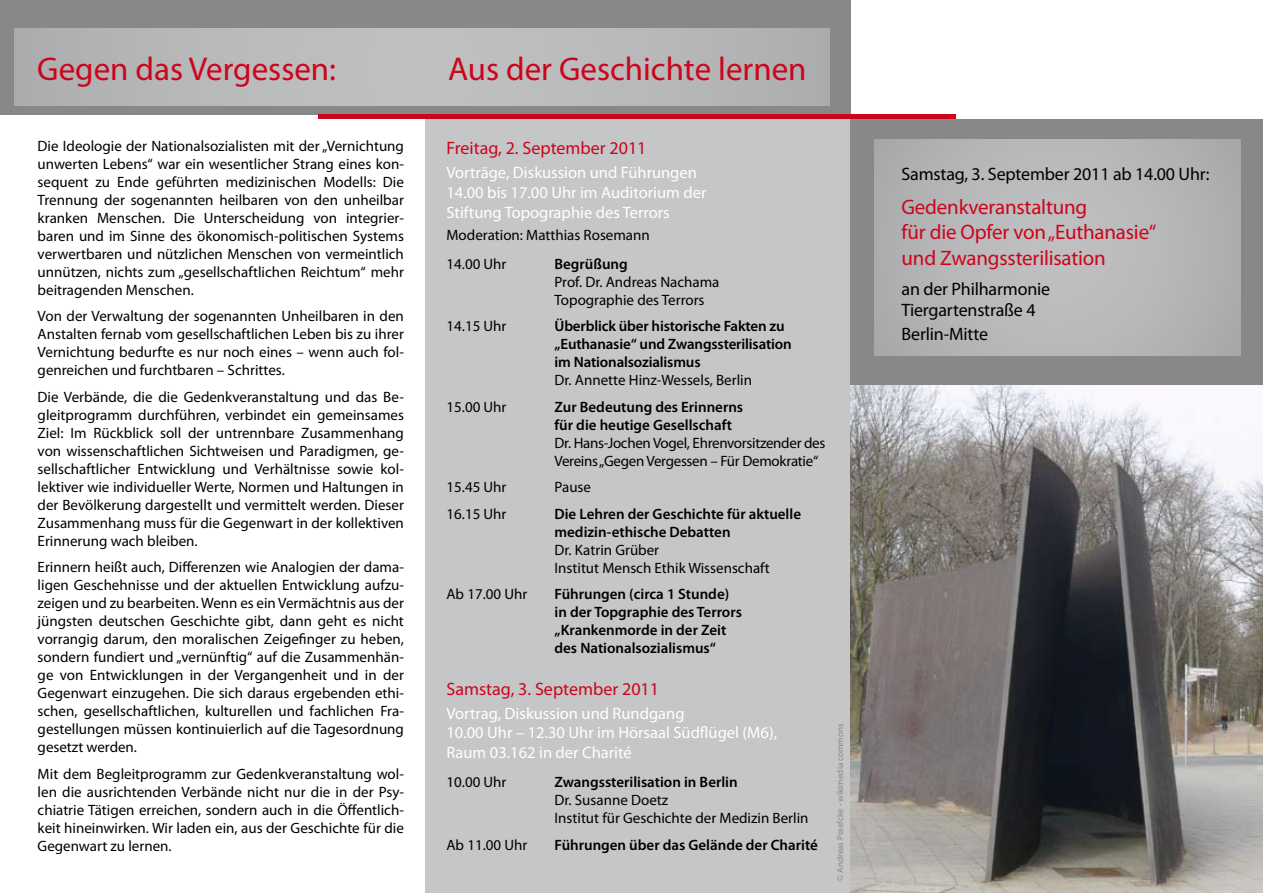
<style>
.page{position:relative;width:1263px;height:893px;background:#fff}
.page>*{position:absolute;margin:0;border:0;box-sizing:border-box;transform-origin:0 0}
.t1{font:33px "Myriad Pro";color:#cc051c}
.t2{font:21px/25.2px "Myriad Pro";letter-spacing:-.01em;color:#cc051c}
.t3{font:18px/21.6px "Myriad Pro";letter-spacing:-.01em;color:#000}
.t4{font:18px "Myriad Pro";color:#cc051c}
.t5{font:16.5px/19.8px "Myriad Pro";color:#fff}
.t6{font:15px/18px "Myriad Pro";color:#000;text-align:justify}
.t7{font:600 15px/18px "Myriad Pro";color:#000}
.t8{font:15px/18px "Myriad Pro";letter-spacing:-.02em;color:#000}
.t9{font:9px "Myriad Pro";color:#87888a}
</style>
<div class="page">
<div style="left:0;top:0;width:850px;height:115px;background:#87888a"></div>
<div style="left:425px;top:117px;width:425px;height:776px;background:#c5c6c8"></div>
<div style="left:14px;top:28px;width:815px;height:78px;background:#b9b9bb"></div>
<div style="left:850px;top:119px;width:413px;height:344px;background:#87888a"></div>
<div style="left:874px;top:139px;width:366px;height:217px;background:#b7b7b8"></div>
<img style="left:850px;top:386px;width:413px;height:507px">
<hr style="left:318px;top:115px;width:638px;height:4px;background:#cc051c">
<h1 class="t1" style="left:37px;top:49px;width:300px">Gegen das Vergessen:</h1>
<h1 class="t1" style="left:448px;top:49px;width:360px">Aus der Geschichte lernen</h1>
<p class="t6" style="left:38px;top:136px;width:368px">Die Ideologie der Nationalsozialisten mit der „Vernichtung unwerten Lebens“ war ein wesentlicher Strang eines kon&shy;sequent zu Ende geführten medizinischen Modells: Die Trennung der sogenannten heilbaren von den unheilbar kranken Menschen. Die Unterscheidung von integrier&shy;baren und im Sinne des ökonomisch-politischen Systems verwertbaren und nützlichen Menschen von vermeintlich unnützen, nichts zum „gesellschaftlichen Reichtum“ mehr beitragenden Menschen.</p>
<p class="t6" style="left:38px;top:307px;width:368px">Von der Verwaltung der sogenannten Unheilbaren in den Anstalten fernab vom gesellschaftlichen Leben bis zu ihrer Vernichtung bedurfte es nur noch eines – wenn auch fol&shy;genreichen und furchtbaren – Schrittes.</p>
<p class="t6" style="left:38px;top:387px;width:368px">Die Verbände, die die Gedenkveranstaltung und das Be&shy;gleitprogramm durchführen, verbindet ein gemeinsames Ziel: Im Rückblick soll der untrennbare Zusammenhang von wissenschaftlichen Sichtweisen und Paradigmen, ge&shy;sellschaftlicher Entwicklung und Verhältnisse sowie kol&shy;lektiver wie individueller Werte, Normen und Haltungen in der Bevölkerung dargestellt und vermittelt werden. Dieser Zusammenhang muss für die Gegenwart in der kollektiven Erinnerung wach bleiben.</p>
<p class="t6" style="left:38px;top:558px;width:368px">Erinnern heißt auch, Differenzen wie Analogien der dama&shy;ligen Geschehnisse und der aktuellen Entwicklung aufzu&shy;zeigen und zu bearbeiten. Wenn es ein Vermächtnis aus der jüngsten deutschen Geschichte gibt, dann geht es nicht vorrangig darum, den moralischen Zeigefinger zu heben, sondern fundiert und „vernünftig“ auf die Zusammenhän&shy;ge von Entwicklungen in der Vergangenheit und in der Gegenwart einzugehen. Die sich daraus ergebenden ethi&shy;schen, gesellschaftlichen, kulturellen und fachlichen Fra&shy;gestellungen müssen kontinuierlich auf die Tagesordnung gesetzt werden.</p>
<p class="t6" style="left:38px;top:764px;width:368px">Mit dem Begleitprogramm zur Gedenkveranstaltung wol&shy;len die ausrichtenden Verbände nicht nur die in der Psy&shy;chiatrie Tätigen erreichen, sondern auch in die Öffentlich&shy;keit hineinwirken. Wir laden ein, aus der Geschichte für die Gegenwart zu lernen.</p>
<p class="t4" style="left:446px;top:137px;width:201px">Freitag, 2. September 2011</p>
<p class="t5" style="left:446px;top:162px;width:261px">Vorträge, Diskussion und Führungen<br>14.00 bis 17.00 Uhr im Auditorium der<br>Stiftung Topographie des Terrors</p>
<p class="t6" style="left:446px;top:220px;width:205px;line-height:28.8px">Moderation: Matthias Rosemann<br>14.00 Uhr</p>
<p class="t7" style="left:554px;top:254px;width:75px">Begrüßung</p>
<p class="t6" style="left:554px;top:272px;width:166px">Prof. Dr. Andreas Nachama<br>Topographie des Terrors</p>
<p class="t6" style="left:446px;top:317px;width:61px">14.15 Uhr</p>
<p class="t7" style="left:554px;top:317px;width:239px">Überblick über historische Fakten zu „Euthanasie“ und Zwangssterilisation im Nationalsozialismus</p>
<p class="t6" style="left:554px;top:371px;width:199px">Dr. Annette Hinz-Wessels, Berlin</p>
<p class="t6" style="left:446px;top:397px;width:61px">15.00 Uhr</p>
<p class="t7" style="left:554px;top:397px;width:190px">Zur Bedeutung des Erinnerns für die heutige Gesellschaft</p>
<p class="t8" style="left:554px;top:433px;width:272px">Dr. Hans-Jochen Vogel, Ehrenvorsitzender des<br>Vereins „Gegen Vergessen – Für Demokratie“</p>
<p class="t6" style="left:446px;top:478px;width:61px">15.45 Uhr</p>
<p class="t6" style="left:554px;top:478px;width:38px">Pause</p>
<p class="t6" style="left:446px;top:504px;width:61px">16.15 Uhr</p>
<p class="t7" style="left:554px;top:504px;width:248px">Die Lehren der Geschichte für aktuelle medizin-ethische Debatten</p>
<p class="t6" style="left:554px;top:540px;width:217px">Dr. Katrin Grüber<br>Institut Mensch Ethik Wissenschaft</p>
<p class="t6" style="left:446px;top:585px;width:82px">Ab 17.00 Uhr</p>
<p class="t7" style="left:554px;top:585px;width:189px">Führungen (circa 1 Stunde) in der Topgraphie des Terrors „Krankenmorde in der Zeit des Nationalsozialismus“</p>
<p class="t4" style="left:446px;top:677px;width:214px">Samstag, 3. September 2011</p>
<p class="t5" style="left:446px;top:703px;width:332px">Vortrag, Diskussion und Rundgang<br>10.00 Uhr – 12.30 Uhr im Hörsaal Südflügel (M6),<br>Raum 03.162 in der Charité</p>
<p class="t6" style="left:446px;top:773px;width:61px">10.00 Uhr</p>
<p class="t7" style="left:554px;top:773px;width:185px">Zwangssterilisation in Berlin</p>
<p class="t6" style="left:554px;top:791px;width:256px">Dr. Susanne Doetz<br>Institut für Geschichte der Medizin Berlin</p>
<p class="t6" style="left:446px;top:835px;width:82px">Ab 11.00 Uhr</p>
<p class="t7" style="left:554px;top:835px;width:265px">Führungen über das Gelände der Charité</p>
<p class="t9" style="left:834px;top:881px;width:159px;rotate:-90deg">© Andreas Praefcke - wikimedia commons</p>
<p class="t3" style="left:901px;top:163px;width:309px">Samstag, 3. September 2011 ab 14.00 Uhr:</p>
<h2 class="t2" style="left:901px;top:194px;width:256px">Gedenkveranstaltung<br>für die Opfer von „Euthanasie“ und Zwangssterilisation</h2>
<p class="t3" style="left:901px;top:278px;width:150px">an der Philharmonie<br>Tiergartenstraße 4</p>
<p class="t3" style="left:901px;top:323px;width:88px">Berlin-Mitte</p>
</div>
